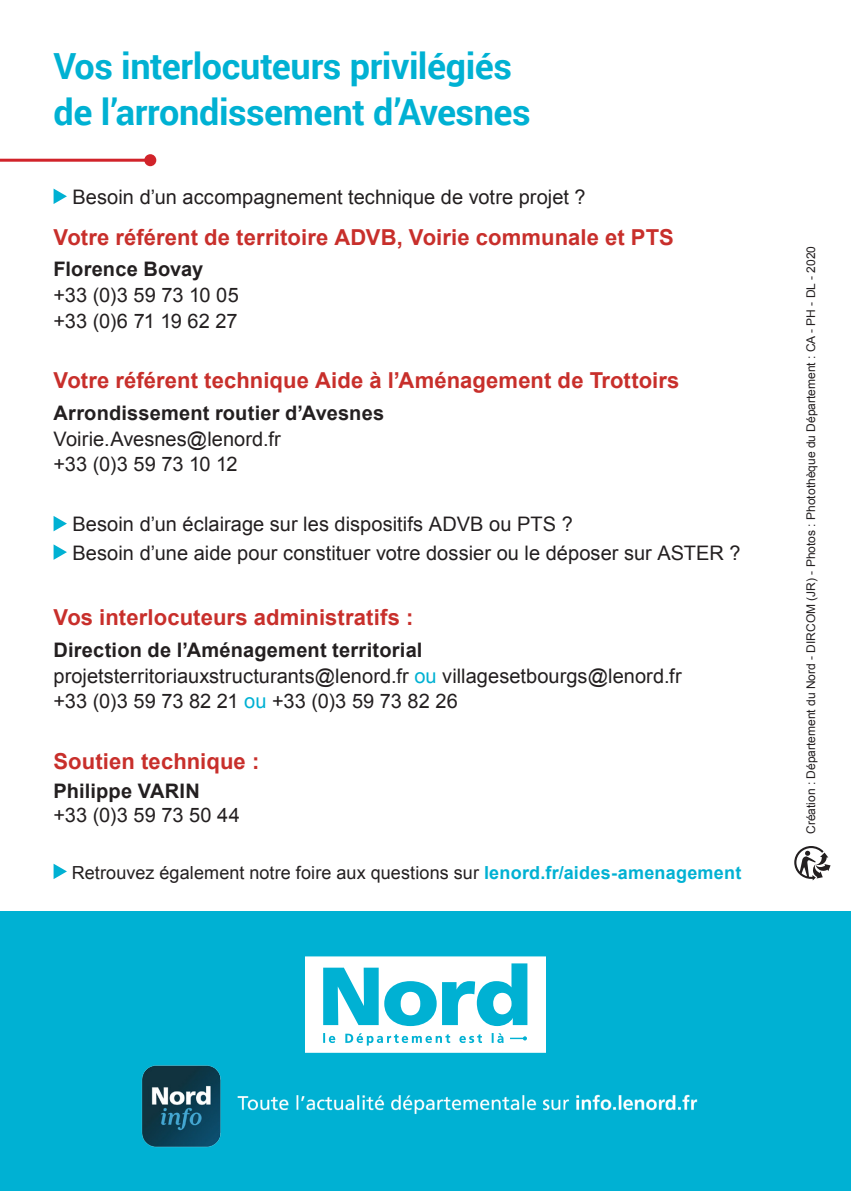
<style>
.page{position:relative;width:851px;height:1191px;background:#fff}
.page>*{position:absolute;margin:0;border:0;box-sizing:border-box;transform-origin:0 0}
.t1{font:700 36px "Roboto";letter-spacing:-.015em;color:#00b1d3}
.t2{font:700 22px "Arial";letter-spacing:.005em;color:#c82f2b}
.t3{font:20px/26px "Arial";letter-spacing:.005em;color:#231f20}
.t4{font:700 20px/26px "Arial";letter-spacing:.01em;color:#231f20}
.t5{font:18px "Arial";letter-spacing:.005em;color:#231f20}
.t6{font:12px "Arial";color:#231f20}
.s1{font-weight:700}
.s2{font-weight:400}
.s3{color:#00b1d3}
.s4{font-weight:700;color:#00b1d3}
</style>
<div class="page">
<div style="left:0;top:911px;width:850px;height:280px;background:#00b1d3"></div>
<svg style="left:54px;top:189px;width:13px;height:15px"></svg>
<svg style="left:54px;top:516px;width:13px;height:15px"></svg>
<svg style="left:54px;top:544px;width:13px;height:16px"></svg>
<svg style="left:54px;top:864px;width:13px;height:15px"></svg>
<svg style="left:305px;top:956px;width:241px;height:69px"></svg>
<img style="left:141px;top:1025px;width:557px;height:123px">
<hr style="left:0;top:159px;width:150px;height:3px;background:#d1232a">
<div style="left:144px;top:154px;width:12px;height:12px;background:#d1232a;border-radius:50%"></div>
<svg style="left:794px;top:846px;width:36px;height:34px"></svg>
<p class="t1" style="left:54px;top:41px;width:460px">Vos interlocuteurs privilégiés</p>
<p class="t1" style="left:54px;top:87px;width:478px">de l’arrondissement d’Avesnes</p>
<p class="t3" style="left:72px;top:184px;width:514px">Besoin d’un accompagnement technique de votre projet ?</p>
<p class="t2" style="left:54px;top:222px;width:621px">Votre référent de territoire ADVB, Voirie communale et PTS</p>
<p class="t3" style="left:54px;top:256px;width:187px"><span class="s1">Florence Bovay </span>+33 (0)3 59 73 10 05</p>
<p class="t3" style="left:54px;top:308px;width:185px">+33 (0)6 71 19 62 27</p>
<p class="t2" style="left:54px;top:366px;width:627px">Votre référent technique Aide à l’Aménagement de Trottoirs</p>
<p class="t4" style="left:54px;top:401px;width:332px">Arrondissement routier d’Avesnes<br><span class="s2">Voirie.Avesnes@lenord.fr</span></p>
<p class="t3" style="left:54px;top:451px;width:185px">+33 (0)3 59 73 10 12</p>
<p class="t3" style="left:72px;top:511px;width:501px">Besoin d’un éclairage sur les dispositifs ADVB ou PTS ?</p>
<p class="t3" style="left:72px;top:540px;width:669px">Besoin d’une aide pour constituer votre dossier ou le déposer sur ASTER ?</p>
<p class="t2" style="left:54px;top:602px;width:361px">Vos interlocuteurs administratifs :</p>
<p class="t3" style="left:54px;top:637px;width:629px"><span class="s1">Direction de l’Aménagement territorial </span>projetsterritoriauxstructurants@lenord.fr <span class="s3">ou</span> villagesetbourgs@lenord.fr</p>
<p class="t3" style="left:54px;top:688px;width:405px">+33 (0)3 59 73 82 21 <span class="s3">ou</span> +33 (0)3 59 73 82 26</p>
<p class="t2" style="left:54px;top:746px;width:207px">Soutien technique :</p>
<p class="t3" style="left:54px;top:779px;width:188px;line-height:24px"><span class="s1">Philippe VARIN<br></span>+33 (0)3 59 73 50 44</p>
<p class="t5" style="left:72px;top:861px;width:670px">Retrouvez également notre foire aux questions sur <span class="s4">lenord.fr/aides-amenagement</span></p>
<p class="t6" style="left:802px;top:834px;width:589px;rotate:-90deg">Création : Département du Nord - DIRCOM (JR) - Photos : Photothèque du Département : CA - PH - DL - 2020</p>
</div>
